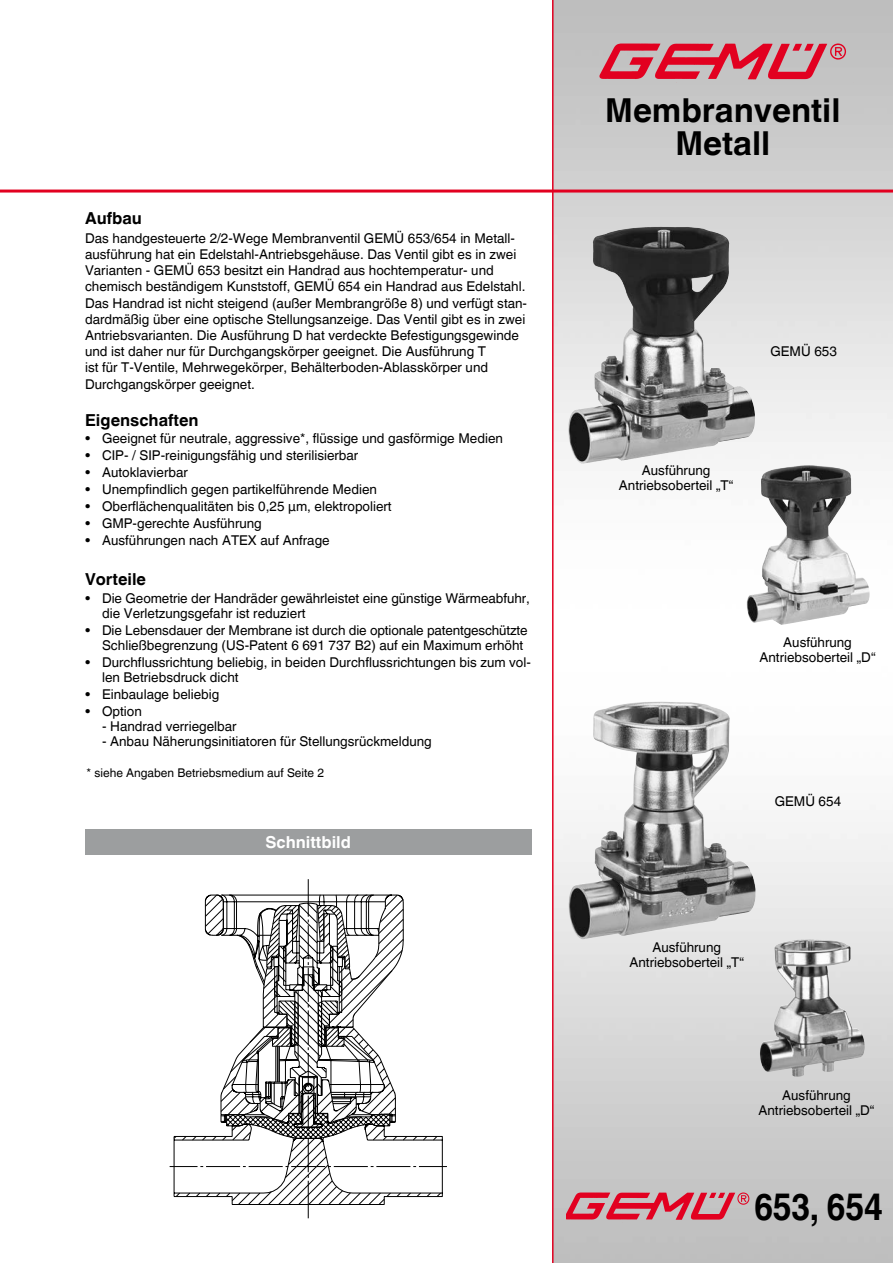
<style>
.page{position:relative;width:893px;height:1263px;background:#fff}
.page>*{position:absolute;margin:0;border:0;box-sizing:border-box;transform-origin:0 0}
.t1{font:700 37.5px "Helvetica World";letter-spacing:-.025em;color:#000;scale:.9 1}
.t2{font:700 33px/33px "Helvetica World";color:#000;text-align:center}
.t3{font:700 16.5px "Helvetica World";color:#000}
.t4{font:700 16.5px "Helvetica World";color:#fff}
.t5{font:13.5px/16.2px "Helvetica World";color:#000}
.t6{font:12px "Helvetica World";color:#000}
</style>
<div class="page">
<img style="left:554px;top:0;width:339px;height:1263px">
<hr style="left:0;top:190px;width:893px;height:3px;background:#e20020">
<img style="left:566px;top:1193px;width:187px;height:34px">
<img style="left:594px;top:37px;width:260px;height:54px">
<hr style="left:552px;top:0;width:2px;height:1263px;background:#e20020">
<img style="left:761px;top:465px;width:45px;height:54px">
<img style="left:759px;top:939px;width:106px;height:138px">
<svg style="left:173px;top:905px;width:270px;height:300px"></svg>
<svg style="left:205px;top:894px;width:199px;height:230px"></svg>
<hr style="left:308px;top:883px;width:1px;height:34px;background:#000">
<svg style="left:216px;top:894px;width:180px;height:230px"></svg>
<hr style="left:308px;top:1095px;width:1px;height:35px;background:#000">
<hr style="left:308px;top:1138px;width:1px;height:34px;background:#000">
<hr style="left:308px;top:1181px;width:1px;height:37px;background:#000">
<svg style="left:413px;top:1166px;width:34px;height:1px"></svg>
<hr style="left:376px;top:1166px;width:34px;height:1px;background:#000">
<hr style="left:334px;top:1166px;width:34px;height:1px;background:#000">
<hr style="left:291px;top:1166px;width:34px;height:1px;background:#000">
<hr style="left:249px;top:1166px;width:34px;height:1px;background:#000">
<hr style="left:206px;top:1166px;width:34px;height:1px;background:#000">
<svg style="left:170px;top:1166px;width:33px;height:1px"></svg>
<img style="left:593px;top:227px;width:67px;height:43px">
<img style="left:593px;top:701px;width:66px;height:23px">
<div style="left:85px;top:829px;width:446px;height:26px;background:#9c9e9f"></div>
<p class="t3" style="left:85px;top:209px;width:59px">Aufbau</p>
<p class="t5" style="left:85px;top:230px;width:444px">Das handgesteuerte 2/2-Wege Membranventil GEMÜ 653/654 in Metall&shy;ausführung hat ein Edelstahl-Antriebsgehäuse. Das Ventil gibt es in zwei Varianten - GEMÜ 653 besitzt ein Handrad aus hochtemperatur- und chemisch beständigem Kunststoff, GEMÜ 654 ein Handrad aus Edelstahl.<br>Das Handrad ist nicht steigend (außer Membrangröße 8) und verfügt stan&shy;dardmäßig über eine optische Stellungsanzeige. Das Ventil gibt es in zwei Antriebsvarianten. Die Ausführung D hat verdeckte Befestigungsgewinde und ist daher nur für Durchgangskörper geeignet. Die Ausführung T<br>ist für T-Ventile, Mehrwegekörper, Behälterboden-Ablasskörper und Durchgangskörper geeignet.</p>
<p class="t3" style="left:85px;top:410px;width:115px">Eigenschaften</p>
<p class="t5" style="left:85px;top:430px;width:419px">• Geeignet für neutrale, aggressive*, flüssige und gasförmige Medien</p>
<p class="t5" style="left:85px;top:447px;width:275px">• CIP- / SIP-reinigungsfähig und sterilisierbar</p>
<p class="t5" style="left:85px;top:464px;width:104px">• Autoklavierbar</p>
<p class="t5" style="left:85px;top:481px;width:293px">• Unempfindlich gegen partikelführende Medien</p>
<p class="t5" style="left:85px;top:498px;width:308px">• Oberflächenqualitäten bis 0,25 µm, elektropoliert</p>
<p class="t5" style="left:85px;top:516px;width:178px">• GMP-gerechte Ausführung</p>
<p class="t5" style="left:85px;top:533px;width:246px">• Ausführungen nach ATEX auf Anfrage</p>
<p class="t3" style="left:85px;top:570px;width:63px">Vorteile</p>
<p class="t5" style="left:102px;top:590px;width:429px;line-height:15px;text-indent:-17px">• Die Geometrie der Handräder gewährleistet eine günstige Wärmeabfuhr, die Verletzungsgefahr ist reduziert</p>
<p class="t5" style="left:102px;top:622px;width:427px;line-height:15px;text-indent:-17px">• Die Lebensdauer der Membrane ist durch die optionale patentgeschützte<br>Schließbegrenzung (US-Patent 6 691 737 B2) auf ein Maximum erhöht</p>
<p class="t5" style="left:102px;top:655px;width:430px;line-height:15px;text-indent:-17px">• Durchflussrichtung beliebig, in beiden Durchflussrichtungen bis zum vol&shy;len Betriebsdruck dicht</p>
<p class="t5" style="left:85px;top:686px;width:136px">• Einbaulage beliebig</p>
<p class="t5" style="left:85px;top:703px;width:58px">• Option</p>
<p class="t5" style="left:102px;top:718px;width:136px">- Handrad verriegelbar</p>
<p class="t5" style="left:102px;top:733px;width:331px">- Anbau Näherungsinitiatoren für Stellungsrückmeldung</p>
<p class="t6" style="left:87px;top:766px;width:239px">* siehe Angaben Betriebsmedium auf Seite 2</p>
<p class="t4" style="left:265px;top:832px;width:87px">Schnittbild</p>
<h2 class="t2" style="left:605px;top:94px;width:237px">Membranventil<br>Metall</h2>
<p class="t5" style="left:770px;top:343px;width:68px">GEMÜ 653</p>
<p class="t5" style="left:619px;top:462px;width:116px;line-height:15px;text-align:center">Ausführung<br>Antriebsoberteil „T“</p>
<p class="t5" style="left:759px;top:635px;width:117px;line-height:15px;text-align:center">Ausführung<br>Antriebsoberteil „D“</p>
<p class="t5" style="left:775px;top:794px;width:68px">GEMÜ 654</p>
<p class="t5" style="left:629px;top:940px;width:116px;line-height:15px;text-align:center">Ausführung<br>Antriebsoberteil „T“</p>
<p class="t5" style="left:758px;top:1087px;width:117px;line-height:15px;text-align:center">Ausführung<br>Antriebsoberteil „D“</p>
<h1 class="t1" style="left:754px;top:1185px;width:145px">653, 654</h1>
</div>
